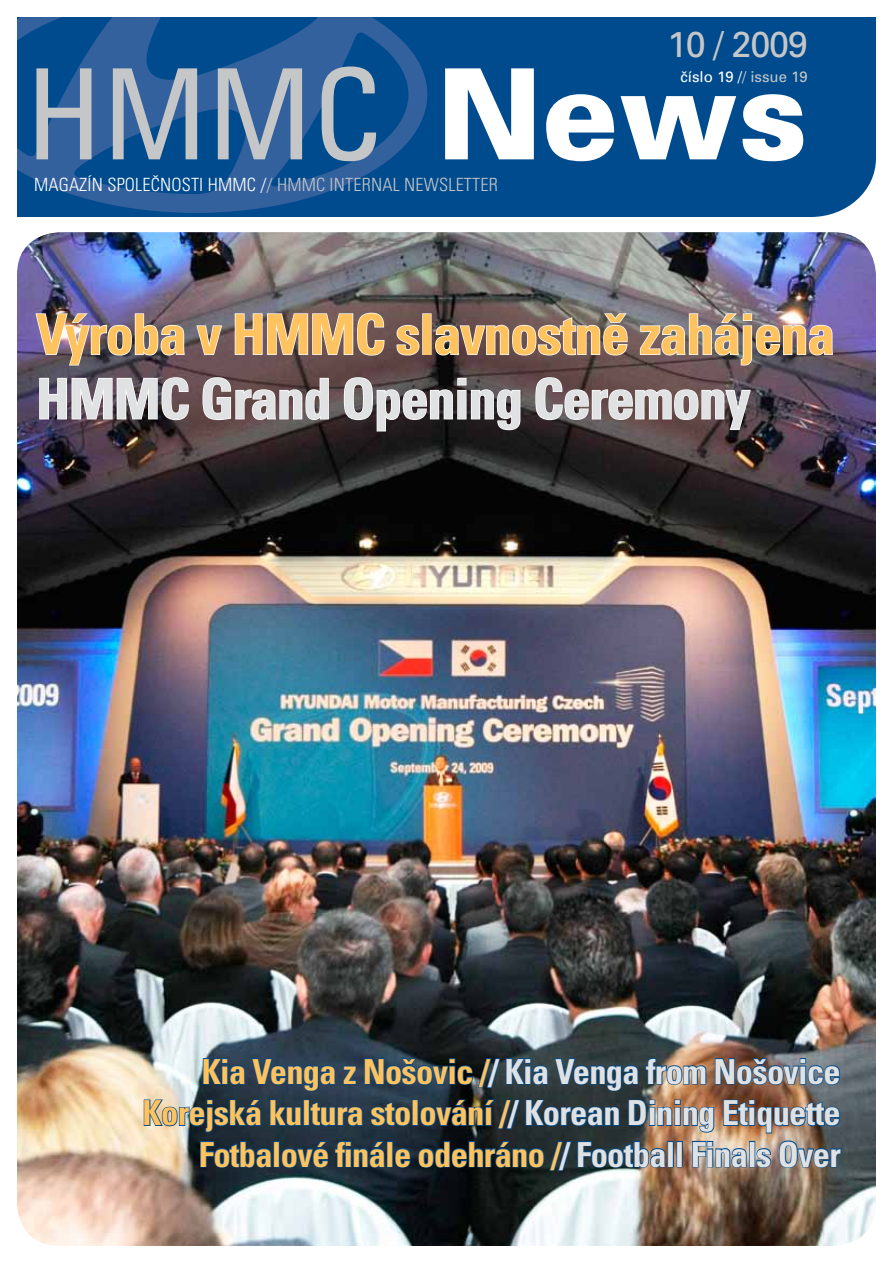
<style>
.page{position:relative;width:893px;height:1263px;background:#fff}
.page>*{position:absolute;margin:0;border:0;box-sizing:border-box;transform-origin:0 0}
.t1{font:condensed 126px "Univers CE";color:#c4c6c8}
.t2{font:700 condensed 55.5px "Univers CE";letter-spacing:-.02em;color:#fec25e}
.t3{font:700 condensed 55.5px "Univers CE";letter-spacing:-.02em;color:#e0e1e2}
.t4{font:36px "Univers CE";letter-spacing:-.03em;color:#c4c6c8}
.t5{font:700 condensed 34.5px/41.4px "Univers CE";letter-spacing:-.02em;color:#fec25e;text-align:right}
.t6{font:300 condensed 18.15px "Univers CE";letter-spacing:.01em;color:#fff}
.t7{font:15px "Univers CE";color:#fff}
.s1{color:#c4c6c8}
.s2{font-weight:900;font-stretch:normal;color:#fff}
.s3{color:#e0e1e2}
</style>
<div class="page">
<div style="left:17px;top:17px;width:859px;height:200px;background:#004b8d"></div>
<svg style="left:17px;top:17px;width:410px;height:196px;background:#185594"></svg>
<img style="left:17px;top:232px;width:859px;height:1014px">
<img style="left:143px;top:1047px;width:699px;height:132px">
<img style="left:35px;top:312px;width:150px;height:55px">
<svg style="left:195px;top:325px;width:28px;height:31px"></svg>
<svg style="left:234px;top:312px;width:151px;height:44px;background:#8d7b7c"></svg>
<svg style="left:396px;top:324px;width:24px;height:32px"></svg>
<div style="left:422px;top:313px;width:10px;height:42px;border:2px solid #fff"></div>
<svg style="left:434px;top:313px;width:194px;height:43px;background:#867574"></svg>
<img style="left:639px;top:312px;width:195px;height:54px">
<svg style="left:38px;top:376px;width:152px;height:45px;background:#766b75"></svg>
<svg style="left:202px;top:376px;width:128px;height:45px;background:#7f6c6c"></svg>
<svg style="left:343px;top:376px;width:178px;height:56px;background:#5b5455"></svg>
<svg style="left:535px;top:376px;width:217px;height:55px;background:#766465"></svg>
<p class="t4" style="left:667px;top:24px;width:143px">10 / 2009</p>
<p class="t7" style="left:680px;top:68px;width:129px">číslo 19 /<span class="s1">/ issue 19</span></p>
<h1 class="t1" style="left:26px;top:44px;width:784px">HMMC <span class="s2">News</span></h1>
<p class="t6" style="left:34px;top:175px;width:465px">MAGAZÍN SPOLEČNOSTI HMMC /<span class="s1">/ HMMC INTERNAL NEWSLETTER</span></p>
<h2 class="t2" style="left:36px;top:303px;width:800px">Výroba v HMMC slavnostně zahájena</h2>
<h2 class="t3" style="left:36px;top:368px;width:716px">HMMC Grand Opening Ceremony</h2>
<p class="t5" style="left:143px;top:1051px;width:700px">Kia Venga z Nošovic /<span class="s3">/ Kia Venga from Nošovice<br></span>Korejská kultura stolování /<span class="s3">/ Korean Dining Etiquette<br></span>Fotbalové finále odehráno /<span class="s3">/ Football Finals Over</span></p>
</div>
